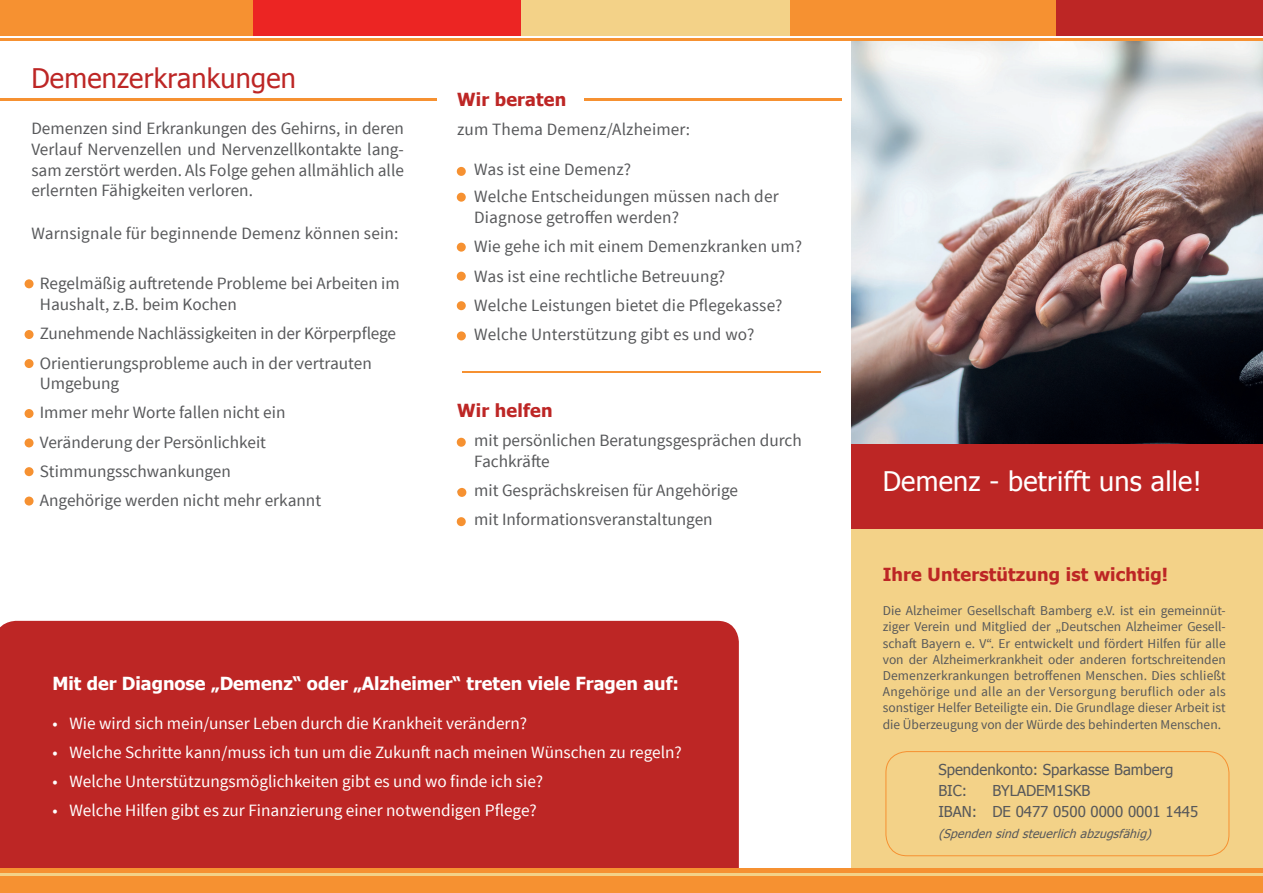
<style>
.page{position:relative;width:1263px;height:893px;background:#fff}
.page>*{position:absolute;margin:0;border:0;box-sizing:border-box;transform-origin:0 0}
.t1{font:27px "Tahoma";letter-spacing:.01em;color:#fff}
.t2{font:27px "Tahoma";letter-spacing:.01em;color:#bd2625}
.t3{font:700 18px "Tahoma";color:#fff}
.t4{font:700 18px "Tahoma";letter-spacing:.01em;color:#bd2625}
.t5{font:17.25px/20.7px "Source Sans Pro";color:#57585a}
.t6{font:17.25px "Source Sans Pro";color:#fff}
.t7{font:15px/21px "Tahoma";color:#57585a}
.t8{font:13.5px/16.2px "Source Sans Pro";color:#57585a;text-align:justify}
.t9{font:italic 12px "Tahoma";color:#57585a}
</style>
<div class="page">
<div style="left:850px;top:425px;width:413px;height:126px;background:#bd2625"></div>
<hr style="left:0;top:99px;width:1049px;height:2px;background:#f69131">
<img style="left:850px;top:40px;width:413px;height:403px">
<div style="left:850px;top:529px;width:413px;height:364px;background:#f3d288"></div>
<div style="left:0;top:621px;width:739px;height:247px;background:#bd2625"></div>
<div style="left:0;top:0;width:254px;height:35px;background:#f69131"></div>
<div style="left:842px;top:0;width:8px;height:893px;background:#fff"></div>
<hr style="left:0;top:38px;width:1263px;height:2px;background:#f69131">
<hr style="left:462px;top:371px;width:359px;height:2px;background:#f69131">
<div style="left:0;top:868px;width:1263px;height:25px;background:#f69131"></div>
<hr style="left:0;top:874px;width:1263px;height:2px;background:#f3d288">
<div style="left:254px;top:0;width:269px;height:35px;background:#ec2523"></div>
<div style="left:521px;top:0;width:270px;height:35px;background:#f3d288"></div>
<div style="left:791px;top:0;width:269px;height:35px;background:#f69131"></div>
<div style="left:1056px;top:0;width:207px;height:35px;background:#bd2625"></div>
<div style="left:437px;top:98px;width:146px;height:10px;background:#fff"></div>
<div style="left:885px;top:751px;width:344px;height:105px;border:1px solid #f69131;border-radius:21px"></div>
<div style="left:25px;top:279px;width:9px;height:9px;background:#f69131;border-radius:50%"></div>
<div style="left:25px;top:330px;width:9px;height:9px;background:#f69131;border-radius:50%"></div>
<div style="left:25px;top:359px;width:9px;height:9px;background:#f69131;border-radius:50%"></div>
<div style="left:25px;top:409px;width:9px;height:9px;background:#f69131;border-radius:50%"></div>
<div style="left:25px;top:438px;width:9px;height:9px;background:#f69131;border-radius:50%"></div>
<div style="left:25px;top:467px;width:9px;height:9px;background:#f69131;border-radius:50%"></div>
<div style="left:25px;top:497px;width:9px;height:9px;background:#f69131;border-radius:50%"></div>
<div style="left:457px;top:167px;width:9px;height:9px;background:#f69131;border-radius:50%"></div>
<div style="left:457px;top:193px;width:9px;height:9px;background:#f69131;border-radius:50%"></div>
<div style="left:457px;top:272px;width:9px;height:9px;background:#f69131;border-radius:50%"></div>
<div style="left:457px;top:243px;width:9px;height:9px;background:#f69131;border-radius:50%"></div>
<div style="left:457px;top:301px;width:9px;height:9px;background:#f69131;border-radius:50%"></div>
<div style="left:457px;top:331px;width:9px;height:9px;background:#f69131;border-radius:50%"></div>
<div style="left:457px;top:438px;width:9px;height:9px;background:#f69131;border-radius:50%"></div>
<div style="left:457px;top:488px;width:9px;height:9px;background:#f69131;border-radius:50%"></div>
<div style="left:457px;top:517px;width:9px;height:9px;background:#f69131;border-radius:50%"></div>
<h1 class="t2" style="left:31px;top:60px;width:266px">Demenzerkrankungen</h1>
<p class="t5" style="left:31px;top:118px;width:374px;text-align:justify">Demenzen sind Erkrankungen des Gehirns, in deren Verlauf Nervenzellen und Nervenzellkontakte lang&shy;sam zerstört werden. Als Folge gehen allmählich alle erlernten Fähigkeiten verloren.</p>
<p class="t5" style="left:31px;top:224px;width:368px">Warnsignale für beginnende Demenz können sein:</p>
<p class="t5" style="left:40px;top:274px;width:361px">Regelmäßig auftretende Probleme bei Arbeiten im<br>Haushalt, z.B. beim Kochen</p>
<p class="t5" style="left:40px;top:319px;width:358px;line-height:29.2px">Zunehmende Nachlässigkeiten in der Körperpflege<br>Orientierungsprobleme auch in der vertrauten</p>
<p class="t5" style="left:40px;top:369px;width:283px;line-height:29.2px">Umgebung<br>Immer mehr Worte fallen nicht ein<br>Veränderung der Persönlichkeit<br>Stimmungsschwankungen<br>Angehörige werden nicht mehr erkannt</p>
<p class="t4" style="left:457px;top:86px;width:111px">Wir beraten</p>
<p class="t5" style="left:457px;top:119px;width:234px">zum Thema Demenz/Alzheimer:</p>
<p class="t5" style="left:457px;top:160px;width:176px">• Was ist eine Demenz?</p>
<p class="t5" style="left:474px;top:187px;width:306px;text-indent:-17px">• Welche Entscheidungen müssen nach der<br>Diagnose getroffen werden?</p>
<p class="t5" style="left:457px;top:237px;width:347px">• Wie gehe ich mit einem Demenzkranken um?</p>
<p class="t5" style="left:457px;top:266px;width:270px">• Was ist eine rechtliche Betreuung?</p>
<p class="t5" style="left:457px;top:295px;width:327px">• Welche Leistungen bietet die Pflegekasse?</p>
<p class="t5" style="left:457px;top:324px;width:299px">• Welche Unterstützung gibt es und wo?</p>
<p class="t4" style="left:457px;top:398px;width:97px">Wir helfen</p>
<p class="t5" style="left:474px;top:430px;width:329px;text-indent:-17px">• mit persönlichen Beratungsgesprächen durch<br>Fachkräfte</p>
<p class="t5" style="left:457px;top:480px;width:282px">• mit Gesprächskreisen für Angehörige</p>
<p class="t5" style="left:457px;top:510px;width:257px">• mit Informationsveranstaltungen</p>
<p class="t3" style="left:52px;top:671px;width:628px">Mit der Diagnose „Demenz“ oder „Alzheimer“ treten viele Fragen auf:</p>
<p class="t6" style="left:52px;top:712px;width:476px">• Wie wird sich mein/unser Leben durch die Krankheit verändern?</p>
<p class="t6" style="left:52px;top:741px;width:631px">• Welche Schritte kann/muss ich tun um die Zukunft nach meinen Wünschen zu regeln?</p>
<p class="t6" style="left:52px;top:771px;width:492px">• Welche Unterstützungsmöglichkeiten gibt es und wo finde ich sie?</p>
<p class="t6" style="left:52px;top:800px;width:486px">• Welche Hilfen gibt es zur Finanzierung einer notwendigen Pflege?</p>
<h1 class="t1" style="left:883px;top:463px;width:320px">Demenz - betrifft uns alle!</h1>
<p class="t4" style="left:883px;top:562px;width:287px">Ihre Unterstützung ist wichtig!</p>
<p class="t8" style="left:883px;top:603px;width:344px">Die Alzheimer Gesellschaft Bamberg e.V. ist ein gemeinnüt&shy;ziger Verein und Mitglied der „Deutschen Alzheimer Gesell&shy;schaft Bayern e. V“. Er entwickelt und fördert Hilfen für alle von der Alzheimerkrankheit oder anderen fortschreitenden Demenzerkrankungen betroffenen Menschen. Dies schließt Angehörige und alle an der Versorgung beruflich oder als sonstiger Helfer Beteiligte ein. Die Grundlage dieser Arbeit ist die Überzeugung von der Würde des behinderten Menschen.</p>
<p class="t7" style="left:938px;top:758px;width:236px">Spendenkonto: Sparkasse Bamberg<br>BIC:</p>
<p class="t7" style="left:938px;top:779px;width:261px;text-indent:54px">BYLADEM1SKB<br>IBAN: DE 0477 0500 0000 0001 1445</p>
<p class="t9" style="left:938px;top:826px;width:218px">(Spendensindsteuerlichabzugsfähig)</p>
</div>
